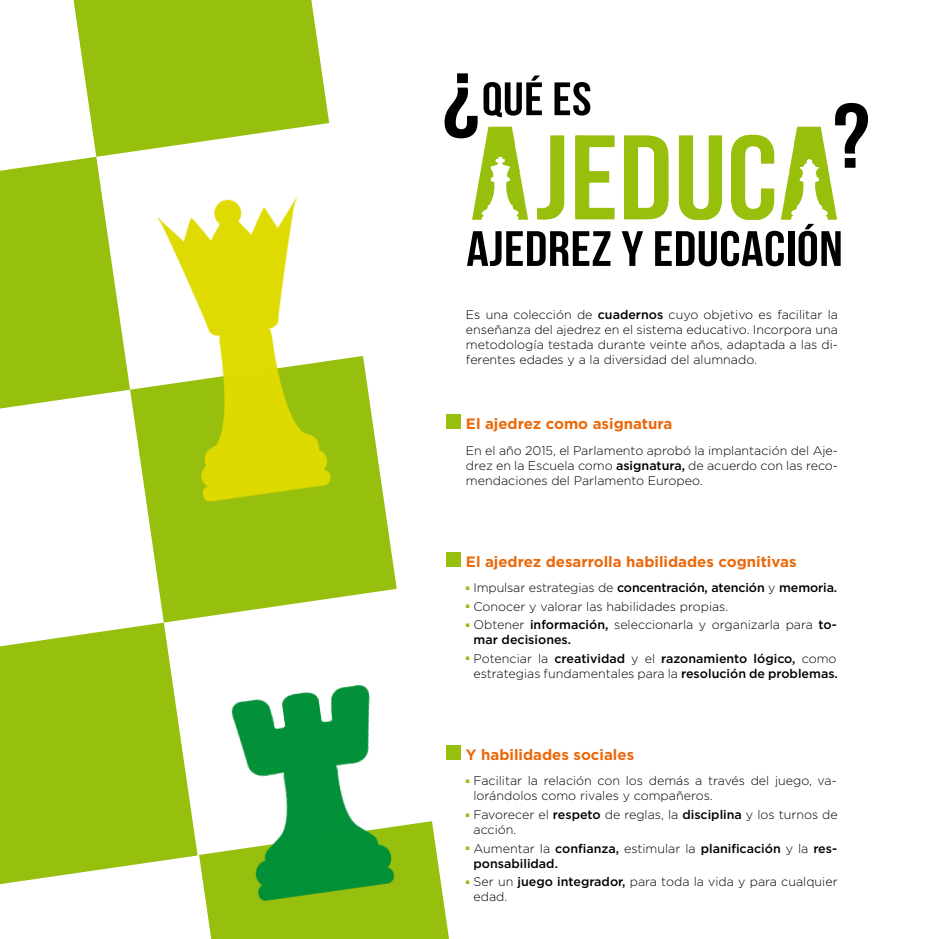
<style>
.page{position:relative;width:939px;height:939px;background:#fff}
.page>*{position:absolute;margin:0;border:0;box-sizing:border-box;transform-origin:0 0}
.t1{font:91.75px "Bebas Neue";color:#000;scale:1.11 1}
.t2{font:91.62px "Bebas Neue";color:#000;scale:1.11 1}
.t3{font:49.62px "Bebas Neue";letter-spacing:.01em;color:#000;scale:1.11 1}
.t4{font:46.75px "Bebas Neue";color:#000;scale:1.11 1}
.t5{font:700 15px "Gotham";color:#eb690b}
.t6{font:300 12.5px/15px "Gotham";color:#000}
.t7{font:500 12.5px/15px "Gotham";color:#000;text-align:right}
.s1{font-weight:500}
.s2{font-weight:300}
</style>
<div class="page">
<svg style="left:0;top:623px;width:198px;height:261px;fill:#97bf0d"></svg>
<svg style="left:130px;top:356px;width:267px;height:267px;fill:#97bf0d"></svg>
<svg style="left:199px;top:821px;width:250px;height:118px"></svg>
<svg style="left:74px;top:0;width:255px;height:157px;fill:#97bf0d"></svg>
<svg style="left:0;top:157px;width:130px;height:252px"></svg>
<div style="left:446px;top:415px;width:15px;height:14px;background:#97bf0d"></div>
<div style="left:446px;top:553px;width:15px;height:14px;background:#97bf0d"></div>
<div style="left:446px;top:745px;width:15px;height:14px;background:#97bf0d"></div>
<img style="left:472px;top:127px;width:365px;height:93px">
<img style="left:209px;top:684px;width:206px;height:249px">
<img style="left:152px;top:197px;width:190px;height:330px">
<h1 class="t1" style="left:443px;top:56px;width:35px">¿</h1>
<h3 class="t4" style="left:482px;top:73px;width:100px">QUÉ ES</h3>
<h2 class="t2" style="left:833px;top:86px;width:35px">?</h2>
<h3 class="t3" style="left:466px;top:222px;width:341px">AJEDREZ Y EDUCACIÓN</h3>
<p class="t6" style="left:466px;top:307px;width:374px;text-align:justify">Es una colección de <span class="s1">cuadernos</span> cuyo objetivo es facilitar la enseñanza del ajedrez en el sistema educativo. Incorpora una metodología testada durante veinte años, adaptada a las di&shy;ferentes edades y a la diversidad del alumnado.</p>
<p class="t5" style="left:466px;top:414px;width:208px">El ajedrez como asignatura</p>
<p class="t6" style="left:466px;top:442px;width:374px;text-align:justify">En el año 2015, el Parlamento aprobó la implantación del Aje&shy;drez en la Escuela como <span class="s1">asignatura,</span> de acuerdo con las reco&shy;mendaciones del Parlamento Europeo.</p>
<p class="t5" style="left:466px;top:551px;width:332px">El ajedrez desarrolla habilidades cognitivas</p>
<p class="t7" style="left:466px;top:580px;width:373px"><sup>■</sup> <span class="s2">Impulsar estrategias de</span> concentración, atención <span class="s2">y</span> memoria.</p>
<p class="t6" style="left:466px;top:598px;width:264px"><sup>■</sup> Conocer y valorar las habilidades propias.</p>
<p class="t6" style="left:473px;top:617px;width:365px;text-indent:-8px"><sup>■</sup> Obtener <span class="s1">información,</span> seleccionarla y organizarla para <span class="s1">to&shy;mar decisiones.</span></p>
<p class="t7" style="left:466px;top:651px;width:374px"><sup>■</sup> <span class="s2">Potenciar la</span> creatividad <span class="s2">y el</span> razonamiento lógico, <span class="s2">como estrategias fundamentales para la</span> resolución de problemas.</p>
<p class="t5" style="left:466px;top:745px;width:170px">Y habilidades sociales</p>
<p class="t6" style="left:473px;top:773px;width:365px;text-indent:-8px"><sup>■</sup> Facilitar la relación con los demás a través del juego, va&shy;lorándolos como rivales y compañeros.</p>
<p class="t6" style="left:473px;top:807px;width:366px;text-indent:-8px"><sup>■</sup> Favorecer el <span class="s1">respeto</span> de reglas, la <span class="s1">disciplina</span> y los turnos de acción.</p>
<p class="t7" style="left:474px;top:840px;width:365px;text-align:left;text-indent:-8px"><sup>■</sup> <span class="s2">Aumentar la</span> confianza, <span class="s2">estimular la</span> planificación <span class="s2">y la</span> res&shy;ponsabilidad.</p>
<p class="t6" style="left:473px;top:874px;width:366px;text-indent:-8px"><sup>■</sup> Ser un <span class="s1">juego integrador,</span> para toda la vida y para cualquier edad.</p>
</div>
